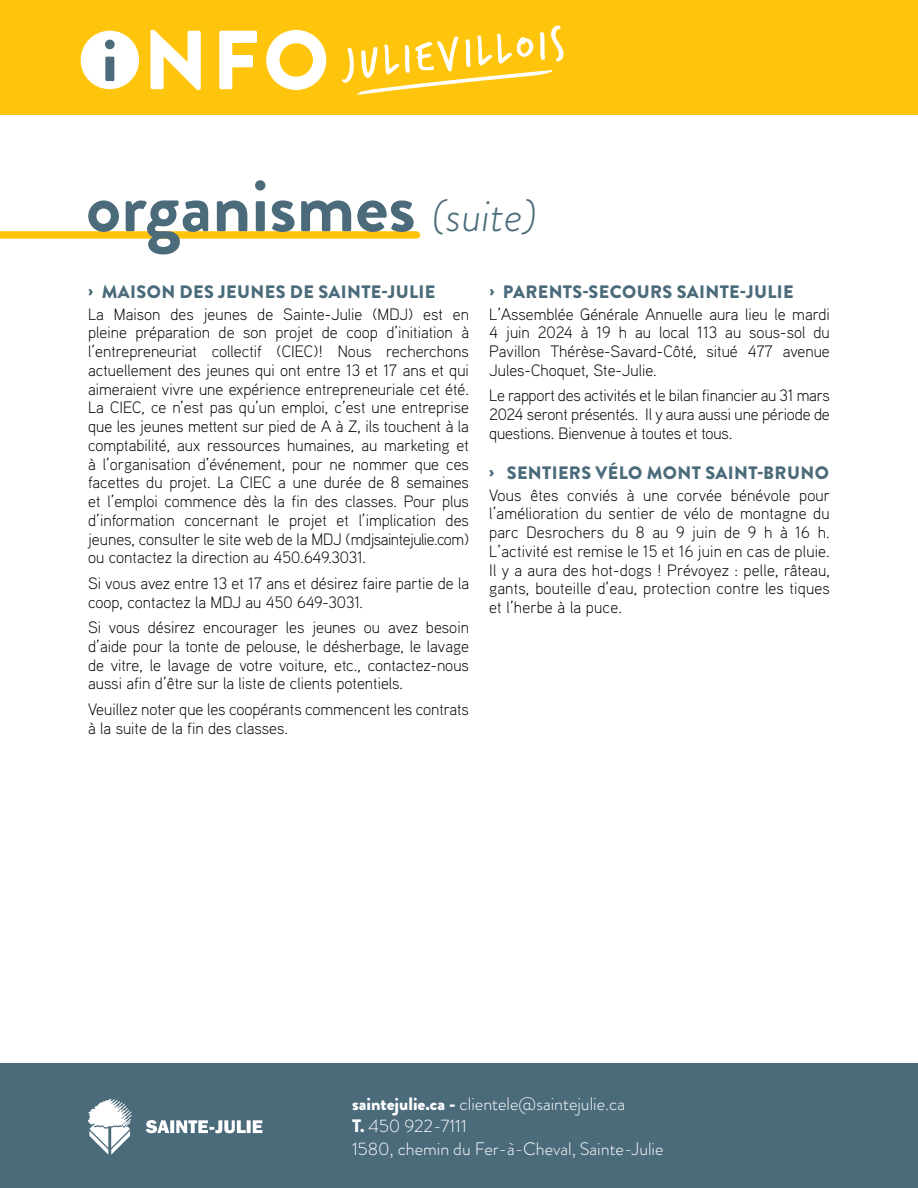
<style>
.page{position:relative;width:918px;height:1188px;background:#fff}
.page>*{position:absolute;margin:0;border:0;box-sizing:border-box;transform-origin:0 0}
.t1{font:900 83.55px "Brandon Grotesque";color:#fff}
.t2{font:700 75px "Brandon Grotesque";color:#4b6b7b}
.t3{font:47.1px "Trash Hand";color:#fff}
.t4{font:300 18px/22.5px "Brandon Grotesque";color:#fff}
.t5{font:900 18px "Brandon Grotesque";letter-spacing:.02em;color:#4b6b7b}
.t6{font:300 16.5px/18.8px "Aaux Pro";color:#000;text-align:justify}
.s1{font-size:60.9px;color:#4b6b7b}
.s2{font-weight:300;font-style:italic;font-size:45px}
.s3{font-weight:900}
</style>
<div class="page">
<div style="left:0;top:0;width:918px;height:114px;background:#ffc40c"></div>
<div style="left:81px;top:31px;width:58px;height:58px;background:#fff;border-radius:50%"></div>
<svg style="left:357px;top:70px;width:196px;height:25px"></svg>
<div style="left:0;top:1064px;width:918px;height:124px;background:#4b6b7b"></div>
<svg style="left:146px;top:1120px;width:116px;height:13px"></svg>
<svg style="left:88px;top:1099px;width:44px;height:56px"></svg>
<div style="left:0;top:231px;width:417px;height:8px;background:#ffc40c"></div>
<h1 class="t1" style="left:102px;top:1px;width:229px"><span class="s1">i</span> NFO</h1>
<h3 class="t3" style="left:343px;top:42px;width:221px;rotate:-6deg">juliEvillois</h3>
<h2 class="t2" style="left:86px;top:153px;width:453px">organismes <span class="s2">(suite)</span></h2>
<p class="t5" style="left:88px;top:279px;width:349px">› MAISON DES JEUNES DE SAINTE-JULIE</p>
<p class="t6" style="left:88px;top:304px;width:382px">La Maison des jeunes de Sainte-Julie (MDJ) est en pleine préparation de son projet de coop d’initiation à l’entrepreneuriat collectif (CIEC)! Nous recherchons actuellement des jeunes qui ont entre 13 et 17 ans et qui aimeraient vivre une expérience entrepreneuriale cet été.<br>La CIEC, ce n’est pas qu’un emploi, c’est une entreprise que les jeunes mettent sur pied de A à Z, ils touchent à la comptabilité, aux ressources humaines, au marketing et à l’organisation d’événement, pour ne nommer que ces facettes du projet. La CIEC a une durée de 8 semaines et l’emploi commence dès la fin des classes. Pour plus d’information concernant le projet et l’implication des jeunes, consulter le site web de la MDJ (mdjsaintejulie.com) ou contactez la direction au 450.649.3031.</p>
<p class="t6" style="left:88px;top:573px;width:382px">Si vous avez entre 13 et 17 ans et désirez faire partie de la coop, contactez la MDJ au 450 649-3031.</p>
<p class="t6" style="left:88px;top:617px;width:382px">Si vous désirez encourager les jeunes ou avez besoin d’aide pour la tonte de pelouse, le désherbage, le lavage de vitre, le lavage de votre voiture, etc., contactez-nous aussi afin d’être sur la liste de clients potentiels.</p>
<p class="t6" style="left:88px;top:699px;width:382px">Veuillez noter que les coopérants commencent les contrats à la suite de la fin des classes.</p>
<p class="t5" style="left:489px;top:279px;width:306px">› PARENTS-SECOURS SAINTE-JULIE</p>
<p class="t6" style="left:489px;top:304px;width:342px">L’Assemblée Générale Annuelle aura lieu le mardi 4 juin 2024 à 19 h au local 113 au sous-sol du Pavillon Thérèse-Savard-Côté, situé 477 avenue Jules-Choquet, Ste-Julie.</p>
<p class="t6" style="left:489px;top:386px;width:342px">Le rapport des activités et le bilan financier au 31 mars 2024 seront présentés. Il y aura aussi une période de questions. Bienvenue à toutes et tous.</p>
<p class="t5" style="left:489px;top:460px;width:341px">› SENTIERS VÉLO MONT SAINT-BRUNO</p>
<p class="t6" style="left:489px;top:485px;width:342px">Vous êtes conviés à une corvée bénévole pour l’amélioration du sentier de vélo de montagne du parc Desrochers du 8 au 9 juin de 9 h à 16 h.<br>L’activité est remise le 15 et 16 juin en cas de pluie.<br>Il y a aura des hot-dogs ! Prévoyez : pelle, râteau, gants, bouteille d’eau, protection contre les tiques et l’herbe à la puce.</p>
<p class="t4" style="left:352px;top:1092px;width:313px"><span class="s3">saintejulie.ca -</span> clientele@saintejulie.ca<br><span class="s3">T.</span> 450 922-7111<br>1580, chemin du Fer-à-Cheval, Sainte-Julie</p>
</div>
